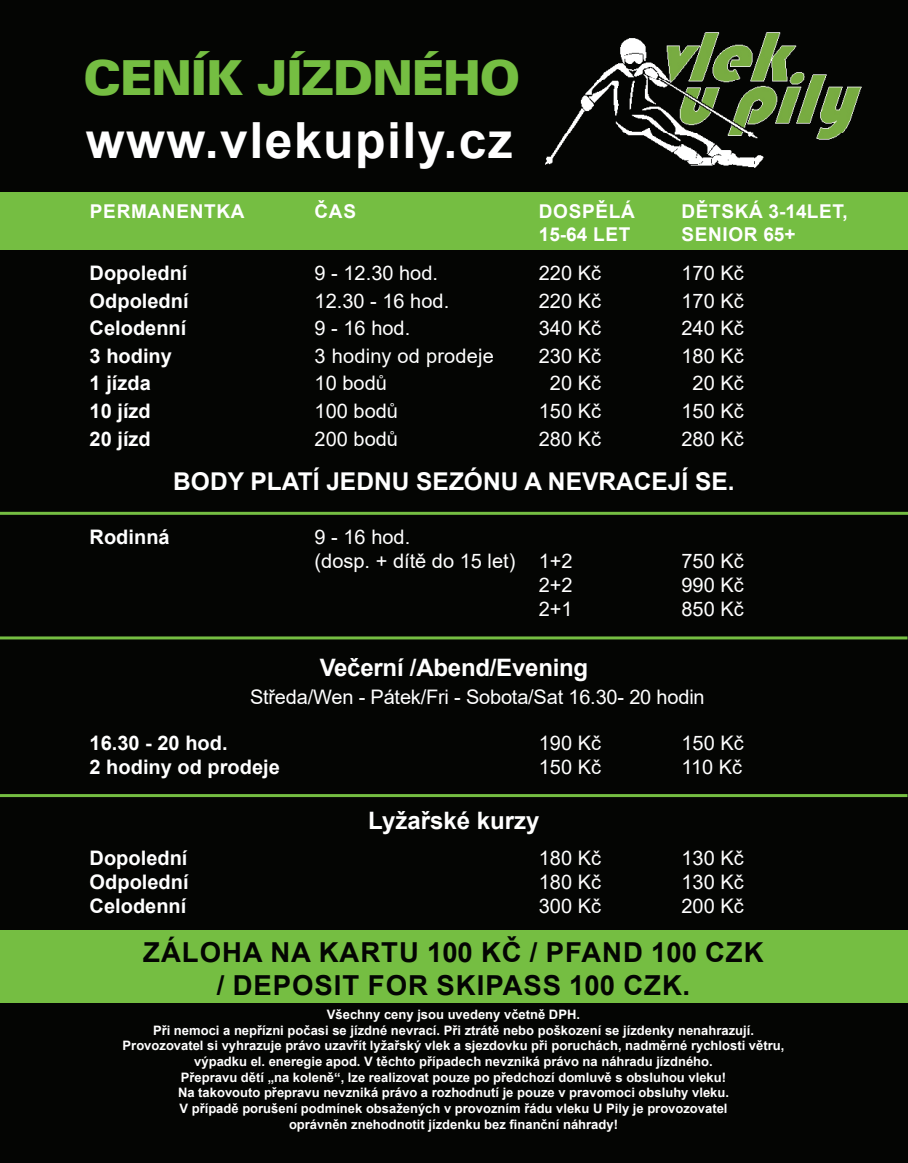
<style>
.page{position:relative;width:908px;height:1163px;background:#fff}
.page>*{position:absolute;margin:0;border:0;box-sizing:border-box;transform-origin:0 0}
.t1{font:700 49.8px "Arial";letter-spacing:.03em;color:#fff}
.t2{font:48.45px "USA Black";letter-spacing:-.02em;color:#75be42}
.t3{font:700 27.5px/33px "Arial";letter-spacing:.035em;color:#040503;text-align:center}
.t4{font:700 24.5px "Arial";color:#fff}
.t5{font:700 24px "Arial";letter-spacing:-.005em;color:#fff}
.t6{font:20px/24px "Arial";color:#fff}
.t7{font:700 20px "Arial";color:#fff}
.t8{font:700 19px "Arial";letter-spacing:.035em;color:#fff}
.t9{font:700 13px/15.6px "Arial";color:#fff;text-align:center}
</style>
<div class="page">
<div style="left:0;top:0;width:907px;height:1162px;background:#040503"></div>
<div style="left:0;top:930px;width:907px;height:72px;background:#75be42"></div>
<hr style="left:0;top:511px;width:907px;height:3px;background:#75be42">
<img style="left:545px;top:32px;width:317px;height:136px">
<div style="left:0;top:192px;width:907px;height:57px;background:#75be42"></div>
<hr style="left:0;top:636px;width:907px;height:3px;background:#75be42">
<hr style="left:0;top:794px;width:907px;height:3px;background:#75be42">
<h2 class="t2" style="left:83px;top:48px;width:438px">CENÍK JÍZDNÉHO</h2>
<h1 class="t1" style="left:86px;top:105px;width:428px">www.vlekupily.cz</h1>
<h3 class="t8" style="left:90px;top:198px;width:156px">Permanentka</h3>
<h3 class="t8" style="left:314px;top:198px;width:43px">čas</h3>
<h3 class="t8" style="left:538px;top:198px;width:94px">dospělá</h3>
<h3 class="t8" style="left:681px;top:198px;width:168px">dětská 3-14let,</h3>
<h3 class="t8" style="left:538px;top:221px;width:93px">15-64 let</h3>
<h3 class="t8" style="left:681px;top:221px;width:116px">senior 65+</h3>
<h3 class="t7" style="left:90px;top:259px;width:99px">Dopolední</h3>
<h3 class="t6" style="left:314px;top:261px;width:125px">9 - 12.30 hod.</h3>
<h3 class="t6" style="left:538px;top:261px;width:64px">220 Kč</h3>
<h3 class="t6" style="left:681px;top:261px;width:64px">170 Kč</h3>
<h3 class="t7" style="left:90px;top:287px;width:100px">Odpolední</h3>
<h3 class="t6" style="left:314px;top:289px;width:136px">12.30 - 16 hod.</h3>
<h3 class="t6" style="left:538px;top:289px;width:64px">220 Kč</h3>
<h3 class="t6" style="left:681px;top:289px;width:64px">170 Kč</h3>
<h3 class="t7" style="left:90px;top:314px;width:98px">Celodenní</h3>
<h3 class="t6" style="left:314px;top:316px;width:97px">9 - 16 hod.</h3>
<h3 class="t6" style="left:538px;top:316px;width:64px">340 Kč</h3>
<h3 class="t6" style="left:681px;top:316px;width:64px">240 Kč</h3>
<h3 class="t7" style="left:90px;top:342px;width:84px">3 hodiny</h3>
<h3 class="t6" style="left:314px;top:344px;width:181px">3 hodiny od prodeje</h3>
<h3 class="t6" style="left:538px;top:344px;width:64px">230 Kč</h3>
<h3 class="t6" style="left:681px;top:344px;width:64px">180 Kč</h3>
<h3 class="t7" style="left:90px;top:369px;width:63px">1 jízda</h3>
<h3 class="t6" style="left:314px;top:371px;width:74px">10 bodů</h3>
<h3 class="t6" style="left:549px;top:371px;width:53px">20 Kč</h3>
<h3 class="t6" style="left:692px;top:371px;width:53px">20 Kč</h3>
<h3 class="t7" style="left:90px;top:397px;width:63px">10 jízd</h3>
<h3 class="t6" style="left:314px;top:399px;width:85px">100 bodů</h3>
<h3 class="t6" style="left:538px;top:399px;width:64px">150 Kč</h3>
<h3 class="t6" style="left:681px;top:399px;width:64px">150 Kč</h3>
<h3 class="t7" style="left:90px;top:424px;width:63px">20 jízd</h3>
<h3 class="t6" style="left:314px;top:426px;width:85px">200 bodů</h3>
<h3 class="t6" style="left:538px;top:426px;width:64px">280 Kč</h3>
<h3 class="t6" style="left:681px;top:426px;width:64px">280 Kč</h3>
<h3 class="t4" style="left:173px;top:463px;width:109px">BODY PLAT</h3>
<h3 class="t4" style="left:312px;top:463px;width:45px">Í JEDNU</h3>
<h3 class="t4" style="left:416px;top:463px;width:320px">SEZÓNU ANEVRACEJÍ SE.</h3>
<h3 class="t7" style="left:90px;top:523px;width:81px">Rodinná</h3>
<h3 class="t6" style="left:314px;top:525px;width:259px">9 - 16 hod.<br>(dosp. + dítě do 15 let) 1+2</h3>
<h3 class="t6" style="left:681px;top:549px;width:64px">750 Kč</h3>
<h3 class="t6" style="left:538px;top:573px;width:35px">2+2</h3>
<h3 class="t6" style="left:681px;top:573px;width:64px">990 Kč</h3>
<h3 class="t6" style="left:538px;top:597px;width:35px">2+1</h3>
<h3 class="t6" style="left:681px;top:597px;width:64px">850 Kč</h3>
<h3 class="t5" style="left:319px;top:651px;width:270px">Večerní /Abend/Evening</h3>
<h3 class="t6" style="left:250px;top:684px;width:456px">Středa/Wen - Pátek/Fri - Sobota/Sat 16.30- 20 hodin</h3>
<h3 class="t7" style="left:90px;top:728px;width:139px">16.30 - 20 hod.</h3>
<h3 class="t6" style="left:538px;top:730px;width:64px">190 Kč</h3>
<h3 class="t6" style="left:681px;top:730px;width:64px">150 Kč</h3>
<h3 class="t7" style="left:90px;top:752px;width:192px">2 hodiny od prodeje</h3>
<h3 class="t6" style="left:538px;top:754px;width:64px">150 Kč</h3>
<h3 class="t6" style="left:681px;top:754px;width:62px">110 Kč</h3>
<h3 class="t5" style="left:368px;top:803px;width:173px">Lyžařské kurzy</h3>
<h3 class="t7" style="left:90px;top:843px;width:99px">Dopolední</h3>
<h3 class="t6" style="left:538px;top:845px;width:64px">180 Kč</h3>
<h3 class="t6" style="left:681px;top:845px;width:64px">130 Kč</h3>
<h3 class="t7" style="left:90px;top:867px;width:100px">Odpolední</h3>
<h3 class="t6" style="left:538px;top:869px;width:64px">180 Kč</h3>
<h3 class="t6" style="left:681px;top:869px;width:64px">130 Kč</h3>
<h3 class="t7" style="left:90px;top:891px;width:98px">Celodenní</h3>
<h3 class="t6" style="left:538px;top:893px;width:64px">300 Kč</h3>
<h3 class="t6" style="left:681px;top:893px;width:64px">200 Kč</h3>
<h3 class="t3" style="left:143px;top:936px;width:619px">Záloha na kartu 100 Kč / Pfand 100 CZK / Deposit for skipass 100 CZK.</h3>
<p class="t9" style="left:122px;top:1006px;width:663px">Všechny ceny jsou uvedeny včetně DPH.<br>Při nemoci a nepřízni počasi se jízdné nevrací. Při ztrátě nebo poškození se jízdenky nenahrazují.<br>Provozovatel si vyhrazuje právo uzavřít lyžařský vlek a sjezdovku při poruchách, nadměrné rychlosti větru, výpadku el. eneregie apod. V těchto případech nevzniká právo na náhradu jízdného.<br>Přepravu dětí „na koleně“, lze realizovat pouze po předchozí domluvě s obsluhou vleku!<br>Na takovouto přepravu nevzniká právo a rozhodnutí je pouze v pravomoci obsluhy vleku.<br>V případě porušení podmínek obsažených v provozním řádu vleku U Pily je provozovatel<br>oprávněn znehodnotit jízdenku bez finanční náhrady!</p>
</div>
